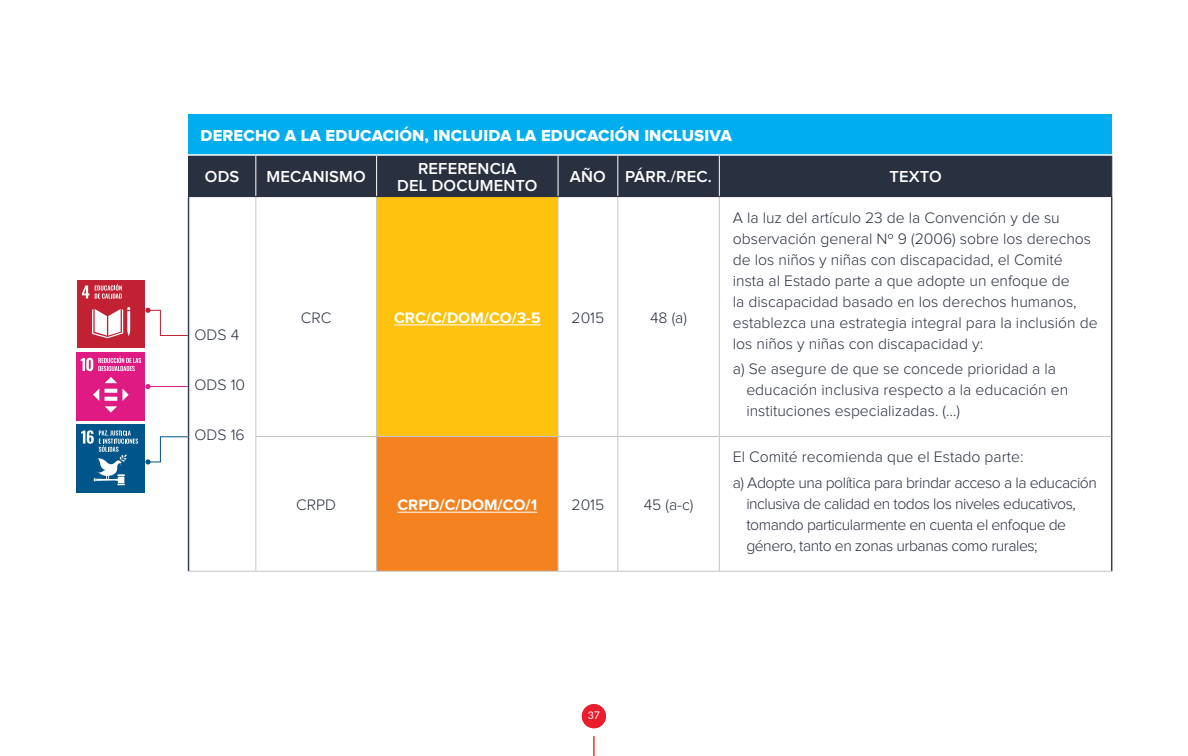
<style>
.page{position:relative;width:1188px;height:756px;background:#fff}
.page>*{position:absolute;margin:0;border:0;box-sizing:border-box;transform-origin:0 0}
.Header_Tabla{font:600 16.5px "Proxima Nova";letter-spacing:.01em;color:#fff}
.Header_Tabla-2{font:16.5px "Proxima Nova Extrabld";letter-spacing:.01em;color:#fff}
.t1{font:300 15.75px/21px "Proxima Nova";color:#29303f}
.t2{font:300 15.75px/21px "Proxima Nova";letter-spacing:-.03em;color:#29303f}
.t3{font:700 15.75px "Proxima Nova";color:#fff}
.t4{font:10.5px "Lato";color:#fff}
</style>
<div class="page">
<div style="left:189px;top:114px;width:923px;height:41px;background:#00aeef"></div>
<div style="left:189px;top:156px;width:922px;height:40px;background:#29303f"></div>
<div style="left:377px;top:197px;width:181px;height:239px;background:#ffc20e"></div>
<div style="left:377px;top:436px;width:181px;height:135px;background:#f58220"></div>
<hr style="left:255px;top:156px;width:1px;height:40px;background:#fff">
<hr style="left:376px;top:156px;width:1px;height:40px;background:#fff">
<hr style="left:558px;top:156px;width:1px;height:40px;background:#fff">
<hr style="left:617px;top:156px;width:1px;height:40px;background:#fff">
<hr style="left:719px;top:156px;width:1px;height:40px;background:#fff">
<hr style="left:255px;top:197px;width:1px;height:239px;background:#c0c6c9">
<hr style="left:376px;top:197px;width:1px;height:239px;background:#c0c6c9">
<hr style="left:558px;top:197px;width:1px;height:239px;background:#c0c6c9">
<hr style="left:617px;top:197px;width:1px;height:239px;background:#c0c6c9">
<hr style="left:719px;top:197px;width:1px;height:239px;background:#c0c6c9">
<hr style="left:255px;top:436px;width:1px;height:135px;background:#c0c6c9">
<hr style="left:376px;top:437px;width:1px;height:134px;background:#c0c6c9">
<hr style="left:558px;top:437px;width:1px;height:134px;background:#c0c6c9">
<hr style="left:617px;top:437px;width:1px;height:134px;background:#c0c6c9">
<hr style="left:719px;top:437px;width:1px;height:134px;background:#c0c6c9">
<hr style="left:188px;top:156px;width:1px;height:40px;background:#29303f">
<hr style="left:1111px;top:156px;width:1px;height:40px;background:#29303f">
<hr style="left:188px;top:196px;width:68px;height:1px;background:#29303f">
<hr style="left:256px;top:196px;width:121px;height:1px;background:#29303f">
<hr style="left:377px;top:196px;width:181px;height:1px;background:#29303f">
<hr style="left:558px;top:196px;width:60px;height:1px;background:#29303f">
<hr style="left:618px;top:196px;width:101px;height:1px;background:#29303f">
<hr style="left:719px;top:196px;width:393px;height:1px;background:#29303f">
<hr style="left:188px;top:154px;width:68px;height:2px;background:#fff">
<hr style="left:256px;top:154px;width:121px;height:2px;background:#fff">
<hr style="left:377px;top:154px;width:181px;height:2px;background:#fff">
<hr style="left:558px;top:154px;width:60px;height:2px;background:#fff">
<hr style="left:618px;top:154px;width:101px;height:2px;background:#fff">
<hr style="left:719px;top:154px;width:393px;height:2px;background:#fff">
<hr style="left:256px;top:436px;width:121px;height:1px;background:#c0c6c9">
<hr style="left:377px;top:436px;width:181px;height:1px;background:#c0c6c9">
<hr style="left:558px;top:436px;width:60px;height:1px;background:#c0c6c9">
<hr style="left:618px;top:436px;width:101px;height:1px;background:#c0c6c9">
<hr style="left:719px;top:436px;width:392px;height:1px;background:#c0c6c9">
<hr style="left:188px;top:571px;width:68px;height:1px;background:#c0c6c9">
<hr style="left:256px;top:571px;width:121px;height:1px;background:#c0c6c9">
<hr style="left:377px;top:571px;width:181px;height:1px;background:#c0c6c9">
<hr style="left:558px;top:571px;width:60px;height:1px;background:#c0c6c9">
<hr style="left:618px;top:571px;width:101px;height:1px;background:#c0c6c9">
<hr style="left:719px;top:571px;width:393px;height:1px;background:#c0c6c9">
<hr style="left:188px;top:197px;width:1px;height:239px;background:#344054">
<hr style="left:188px;top:436px;width:1px;height:135px;background:#344054">
<hr style="left:1111px;top:197px;width:1px;height:239px;background:#344054">
<hr style="left:1111px;top:436px;width:1px;height:135px;background:#344054">
<hr style="left:394px;top:325px;width:147px;height:1px;background:#fff">
<hr style="left:397px;top:512px;width:140px;height:1px;background:#fff">
<div style="left:77px;top:352px;width:68px;height:68px;background:#e01a83"></div>
<svg style="left:81px;top:356px;width:60px;height:15px"></svg>
<svg style="left:105px;top:377px;width:12px;height:6px"></svg>
<svg style="left:105px;top:389px;width:24px;height:24px"></svg>
<svg style="left:93px;top:389px;width:6px;height:12px"></svg>
<div style="left:77px;top:425px;width:68px;height:68px;background:#00558a"></div>
<svg style="left:81px;top:430px;width:57px;height:55px"></svg>
<svg style="left:145px;top:436px;width:44px;height:29px"></svg>
<svg style="left:145px;top:308px;width:43px;height:28px"></svg>
<hr style="left:148px;top:386px;width:40px;height:1px;background:#e01a83">
<svg style="left:145px;top:384px;width:6px;height:5px"></svg>
<div style="left:77px;top:280px;width:68px;height:68px;background:#c22033"></div>
<svg style="left:82px;top:286px;width:7px;height:12px"></svg>
<svg style="left:95px;top:284px;width:27px;height:15px"></svg>
<svg style="left:92px;top:307px;width:38px;height:31px"></svg>
<svg style="left:593px;top:737px;width:2px;height:19px"></svg>
<div style="left:582px;top:704px;width:24px;height:24px;background:#ea1d2d;border-radius:50%"></div>
<p class="Header_Tabla-2" style="left:201px;top:128px;width:533px">DERECHO A LA EDUCACIÓN, INCLUIDA LA EDUCACIÓN INCLUSIVA</p>
<p class="Header_Tabla" style="left:205px;top:169px;width:36px">ODS</p>
<p class="Header_Tabla" style="left:267px;top:169px;width:101px">MECANISMO</p>
<p class="Header_Tabla" style="left:418px;top:161px;width:100px">REFERENCIA</p>
<p class="Header_Tabla" style="left:397px;top:177px;width:142px">DEL DOCUMENTO</p>
<p class="Header_Tabla" style="left:570px;top:169px;width:37px">AÑO</p>
<p class="Header_Tabla" style="left:625px;top:169px;width:88px">PÁRR./REC.</p>
<p class="Header_Tabla" style="left:889px;top:169px;width:54px">TEXTO</p>
<p class="t1" style="left:195px;top:325px;width:46px">ODS 4</p>
<p class="t1" style="left:195px;top:375px;width:52px">ODS 10</p>
<p class="t1" style="left:195px;top:425px;width:52px">ODS 16</p>
<p class="t1" style="left:301px;top:308px;width:32px">CRC</p>
<p class="t3" style="left:394px;top:310px;width:148px">CRC/C/DOM/CO/3-5</p>
<p class="t1" style="left:572px;top:308px;width:34px">2015</p>
<p class="t1" style="left:650px;top:308px;width:38px">48 (a)</p>
<p class="t1" style="left:296px;top:495px;width:41px">CRPD</p>
<p class="t3" style="left:397px;top:498px;width:141px">CRPD/C/DOM/CO/1</p>
<p class="t1" style="left:572px;top:495px;width:34px">2015</p>
<p class="t1" style="left:644px;top:495px;width:51px">45 (a-c)</p>
<p class="t1" style="left:733px;top:208px;width:366px">A la luz del artículo 23 de la Convención y de su observación general Nº 9 (2006) sobre los derechos de los niños y niñas con discapacidad, el Comité insta al Estado parte a que adopte un enfoque de<br>la discapacidad basado en los derechos humanos, establezca una estrategia integral para la inclusión de los niños y niñas con discapacidad y:</p>
<p class="t1" style="left:746px;top:359px;width:323px;text-indent:-14px">a) Se asegure de que se concede prioridad a la educación inclusiva respecto a la educación en instituciones especializadas. (…)</p>
<p class="t1" style="left:733px;top:447px;width:292px">El Comité recomienda que el Estado parte:</p>
<p class="t2" style="left:746px;top:473px;width:352px;text-indent:-14px">a) Adopte una política para brindar acceso a la educación inclusiva de calidad en todos los niveles educativos, tomando particularmente en cuenta el enfoque de género, tanto en zonas urbanas como rurales;</p>
<p class="t4" style="left:588px;top:708px;width:13px">37</p>
</div>
